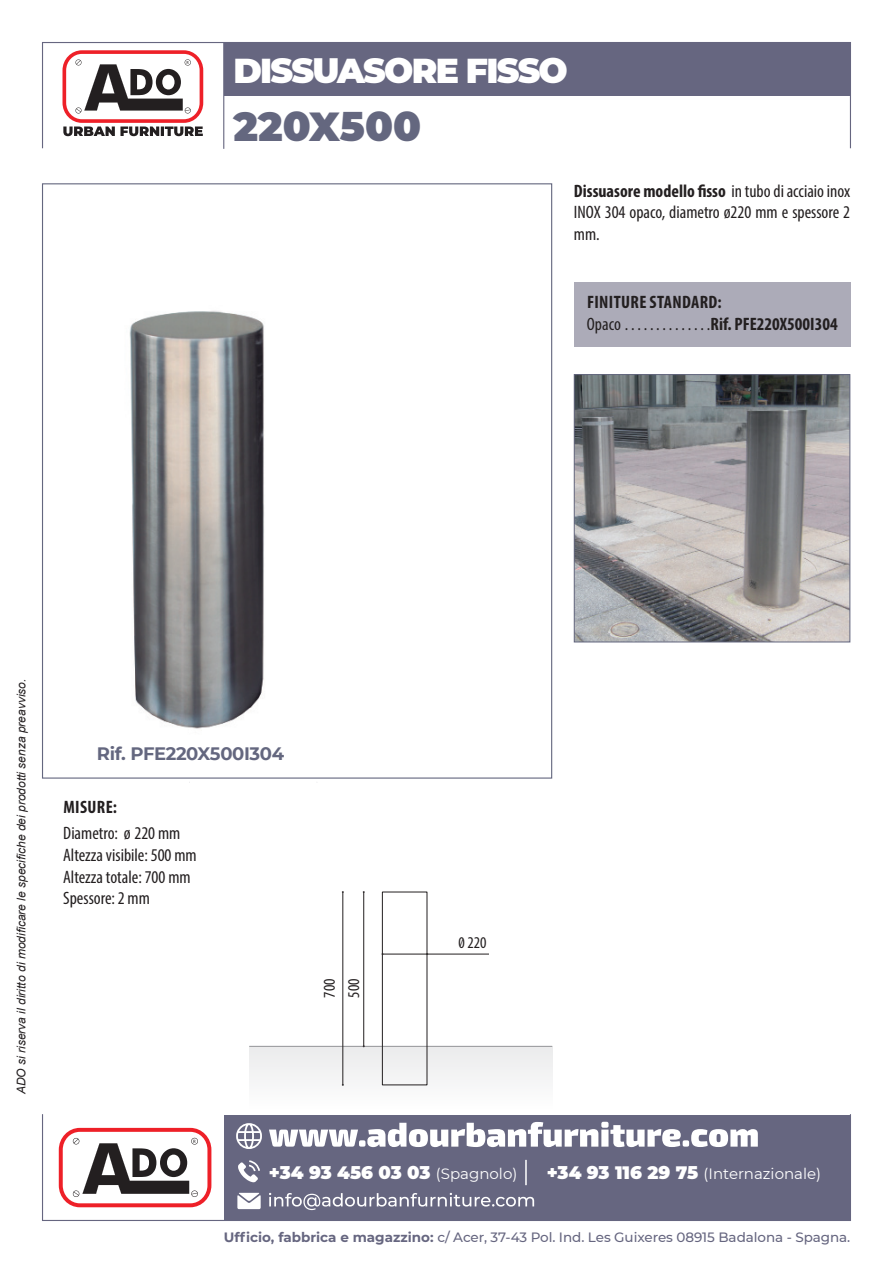
<style>
.page{position:relative;width:893px;height:1263px;background:#fff}
.page>*{position:absolute;margin:0;border:0;box-sizing:border-box;transform-origin:0 0}
.nom_pilona{font:900 40.5px "Montserrat";color:#64677f}
.titulo_categoria{font:900 34.5px "Montserrat";letter-spacing:-.05em;color:#fff}
.ref{font:condensed 18px/21.6px "Myriad Pro";color:#231f20;text-align:justify}
.t1{font:700 condensed 18px "Myriad Pro";letter-spacing:.02em;color:#231f20}
.t2{font:900 18px "Montserrat";letter-spacing:-.005em;color:#fff}
.t3{font:700 18px "Montserrat";letter-spacing:-.02em;color:#64677f}
.t4{font:condensed 16.5px "Myriad Pro";color:#231f20}
.t5{font:15px "Montserrat";color:#fff}
.t6{font:500 13.5px "Montserrat";letter-spacing:-.005em;color:#666680}
.t7{font:italic 12px "Arial";color:#231f20}
.t8{font:4.8px "Myriad Pro";color:#231f20}
.t9{font:4.35px "Myriad Pro";color:#231f20}
.s1{font-weight:700}
.s2{font-weight:400;font-size:15px}
.s3{font-weight:900;font-size:18px}
</style>
<div class="page">
<div style="left:574px;top:282px;width:276px;height:65px;background:#acabb8"></div>
<img style="left:129px;top:311px;width:135px;height:418px">
<img style="left:576px;top:376px;width:272px;height:264px">
<div style="left:574px;top:374px;width:276px;height:268px;border:1px solid #64677f"></div>
<div style="left:249px;top:1047px;width:303px;height:63px;background:#f4f4f5"></div>
<hr style="left:249px;top:1046px;width:303px;height:1px;background:#939598">
<hr style="left:383px;top:954px;width:105px;height:1px;background:#231f20">
<hr style="left:343px;top:892px;width:1px;height:193px;background:#231f20">
<hr style="left:363px;top:892px;width:1px;height:154px;background:#231f20">
<div style="left:382px;top:892px;width:45px;height:193px;border:1px solid #231f20"></div>
<svg style="left:59px;top:1128px;width:152px;height:79px"></svg>
<div style="left:224px;top:1115px;width:626px;height:105px;background:#666680"></div>
<svg style="left:236px;top:1123px;width:26px;height:26px"></svg>
<svg style="left:237px;top:1193px;width:24px;height:16px"></svg>
<hr style="left:525px;top:1160px;width:2px;height:25px;background:#fff">
<div style="left:42px;top:1113px;width:809px;height:108px;border:1px solid #666680"></div>
<svg style="left:269px;top:1122px;width:489px;height:25px"></svg>
<svg style="left:269px;top:1193px;width:265px;height:17px"></svg>
<svg style="left:238px;top:1160px;width:22px;height:22px"></svg>
<div style="left:42px;top:42px;width:809px;height:107px;border:1px solid #666680"></div>
<hr style="left:223px;top:43px;width:1px;height:106px;background:#666680">
<div style="left:224px;top:43px;width:626px;height:53px;background:#666680"></div>
<svg style="left:63px;top:50px;width:140px;height:86px"></svg>
<p class="t9" style="left:187px;top:60px;width:4px">R</p>
<p class="titulo_categoria" style="left:233px;top:45px;width:336px">DISSUASORE FISSO</p>
<p class="nom_pilona" style="left:233px;top:96px;width:189px">220X500</p>
<p class="ref" style="left:574px;top:180px;width:278px"><span class="s1">Dissuasore modello fisso</span> in tubo di acciaio inox INOX 304 opaco, diametro ø220 mm e spessore 2 mm.</p>
<p class="t1" style="left:587px;top:291px;width:136px">FINITURE STANDARD:</p>
<p class="ref" style="left:587px;top:313px;width:252px">Opaco . . . . . . . . . . . . . <span class="s1">Rif. PFE220X500I304</span></p>
<p class="t7" style="left:14px;top:1094px;width:417px;rotate:-90deg">ADO si riserva il diritto di modificare le specifiche dei prodotti senza preavviso.</p>
<p class="t3" style="left:97px;top:740px;width:189px">Rif. PFE220X500I304</p>
<p class="t1" style="left:63px;top:796px;width:55px">MISURE:</p>
<p class="ref" style="left:63px;top:822px;width:119px">Diametro: ø 220 mm</p>
<p class="ref" style="left:63px;top:844px;width:135px">Altezza visibile: 500 mm</p>
<p class="ref" style="left:63px;top:865px;width:129px">Altezza totale: 700 mm</p>
<p class="ref" style="left:63px;top:887px;width:88px">Spessore: 2 mm</p>
<p class="t4" style="left:319px;top:997px;width:21px;rotate:-90deg">700</p>
<p class="t4" style="left:344px;top:997px;width:21px;rotate:-90deg">500</p>
<p class="t4" style="left:467px;top:933px;width:21px">220</p>
<p class="t8" style="left:193px;top:1138px;width:4px">R</p>
<p class="t2" style="left:269px;top:1159px;width:250px">+34 93 456 03 03 <span class="s2">(Spagnolo)</span></p>
<p class="t5" style="left:547px;top:1164px;width:276px"><span class="s3">+34 93 116 29 75</span> (Internazionale)</p>
<p class="t6" style="left:224px;top:1227px;width:628px"><span class="s1">Ufficio, fabbrica e magazzino:</span> c/ Acer, 37-43 Pol. Ind. Les Guixeres 08915 Badalona - Spagna.</p>
</div>
